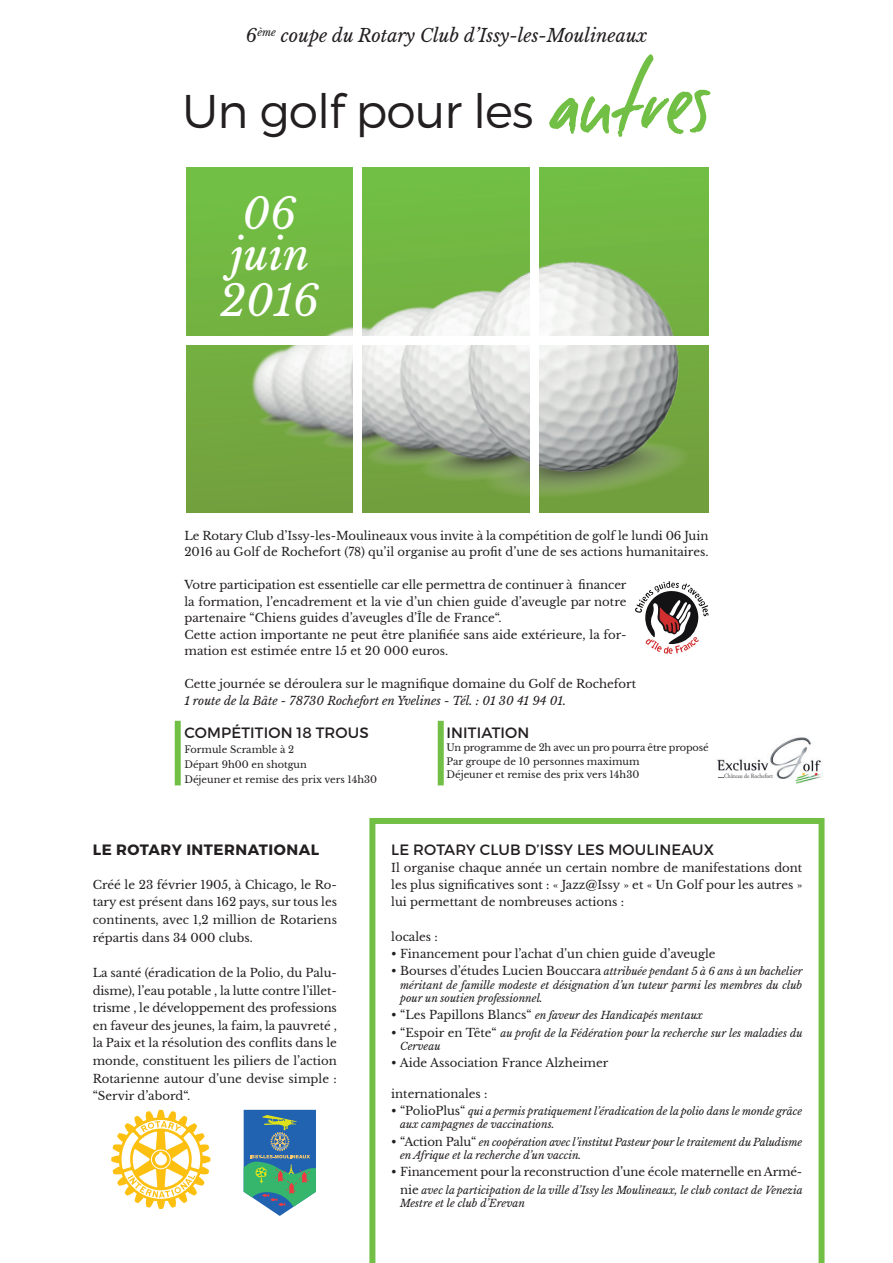
<style>
.page{position:relative;width:893px;height:1263px;background:#fff}
.page>*{position:absolute;margin:0;border:0;box-sizing:border-box;transform-origin:0 0}
.t1{font:300 47.25px "Montserrat";letter-spacing:-.02em;color:#231f20}
.t2{font:italic 42px/40.8px "Libre Baskerville";color:#fff}
.t3{font:italic 18px "Libre Baskerville";color:#231f20}
.t4{font:15px "Montserrat";letter-spacing:.01em;color:#231f20}
.t5{font:700 15px "Montserrat";letter-spacing:.035em;color:#231f20}
.t6{font:11.7px/17.5px "Libre Baskerville";color:#231f20;text-align:justify}
.t7{font:italic 11.7px "Libre Baskerville";color:#231f20}
.t8{font:italic 10.5px/13.4px "Libre Baskerville";color:#231f20}
.t9{font:9.75px/15px "Libre Baskerville";color:#231f20}
.t10{font:600 6.45px "Adobe Garamond";color:#6c6d70;scale:.87 1}
.s1{font-family:"Good Foot";font-weight:400;font-size:93px;color:#71bf44}
.s2{font-style:normal;font-size:11.7px}
</style>
<div class="page">
<div style="left:186px;top:168px;width:522px;height:344px;background:#71bc43"></div>
<img style="left:200px;top:240px;width:509px;height:273px">
<svg style="left:244px;top:1110px;width:72px;height:106px;background:#528f9e"></svg>
<svg style="left:635px;top:581px;width:73px;height:73px"></svg>
<div style="left:175px;top:721px;width:6px;height:64px;background:#71bf44"></div>
<div style="left:438px;top:721px;width:6px;height:64px;background:#71bf44"></div>
<svg style="left:111px;top:1110px;width:99px;height:99px"></svg>
<svg style="left:369px;top:818px;width:455px;height:445px"></svg>
<img style="left:717px;top:737px;width:106px;height:47px">
<div style="left:353px;top:157px;width:8px;height:369px;background:#fff"></div>
<div style="left:530px;top:157px;width:8px;height:369px;background:#fff"></div>
<div style="left:153px;top:336px;width:565px;height:8px;background:#fff"></div>
<svg style="left:549px;top:54px;width:162px;height:83px"></svg>
<h3 class="t3" style="left:246px;top:24px;width:403px">6<sup>ème</sup> coupe du Rotary Club d’Issy-les-Moulineaux</h3>
<h1 class="t1" style="left:182px;top:82px;width:530px">Un golf pour les <span class="s1">autres</span></h1>
<h2 class="t2" style="left:231px;top:193px;width:80px">06 juin</h2>
<h2 class="t2" style="left:220px;top:280px;width:101px">2016</h2>
<p class="t6" style="left:184px;top:527px;width:526px;line-height:16.5px">Le Rotary Club d’Issy-les-Moulineaux vous invite à la compétition de golf le lundi 06 Juin<br>2016 au Golf de Rochefort (78) qu’il organise au profit d’une de ses actions humanitaires.</p>
<p class="t6" style="left:184px;top:577px;width:444px;line-height:16.5px;text-align:left">Votre participation est essentielle car elle permettra de continuer à financer la formation, l’encadrement et la vie d’un chien guide d’aveugle par notre partenaire “Chiens guides d’aveugles d’Île de France“.<br>Cette action importante ne peut être planifiée sans aide extérieure, la for&shy;mation est estimée entre 15 et 20 000 euros.</p>
<p class="t6" style="left:184px;top:675px;width:453px">Cette journée se déroulera sur le magnifique domaine du Golf de Rochefort</p>
<p class="t7" style="left:184px;top:693px;width:383px">1 route de la Bâte - 78730 Rochefort en Yvelines - Tél. : 01 30 41 94 01.</p>
<p class="t4" style="left:185px;top:723px;width:186px">COMPÉTITION 18 TROUS</p>
<p class="t9" style="left:184px;top:741px;width:194px">Formule Scramble à 2<br>Départ 9h00 en shotgun<br>Déjeuner et remise des prix vers 14h30</p>
<p class="t4" style="left:447px;top:723px;width:84px">INITIATION</p>
<p class="t9" style="left:446px;top:741px;width:264px;line-height:13.5px">Un programme de 2h avec un pro pourra être proposé<br>Par groupe de 10 personnes maximum<br>Déjeuner et remise des prix vers 14h30</p>
<p class="t10" style="left:724px;top:772px;width:58px">Château de Rochefort</p>
<p class="t5" style="left:93px;top:840px;width:228px">LE ROTARY INTERNATIONAL</p>
<p class="t6" style="left:93px;top:876px;width:246px">Créé le 23 février 1905, à Chicago, le Ro&shy;tary est présent dans 162 pays, sur tous les continents, avec 1,2 million de Rotariens répartis dans 34 000 clubs.</p>
<p class="t6" style="left:93px;top:964px;width:246px">La santé (éradication de la Polio, du Palu&shy;disme), l’eau potable , la lutte contre l’illet&shy;trisme , le développement des professions en faveur des jeunes, la faim, la pauvreté , la Paix et la résolution des conflits dans le monde, constituent les piliers de l’action Rotarienne autour d’une devise simple : “Servir d’abord“.</p>
<p class="t4" style="left:391px;top:840px;width:324px">LE ROTARY CLUB D’ISSY LES MOULINEAUX</p>
<p class="t6" style="left:391px;top:859px;width:413px">Il organise chaque année un certain nombre de manifestations dont les plus significatives sont : « Jazz@Issy » et « Un Golf pour les autres » lui permettant de nombreuses actions :</p>
<p class="t6" style="left:391px;top:928px;width:48px">locales :</p>
<p class="t6" style="left:391px;top:945px;width:326px">• Financement pour l’achat d’un chien guide d’aveugle</p>
<p class="t8" style="left:400px;top:965px;width:404px;text-align:justify;text-indent:-9px"><span class="s2">• Bourses d’études Lucien Bouccara</span> attribuée pendant 5 à 6 ans à un bachelier méritant de famille modeste et désignation d’un tuteur parmi les membres du club pour un soutien professionnel.</p>
<p class="t8" style="left:391px;top:1009px;width:313px"><span class="s2">• “Les Papillons Blancs“</span> en faveur des Handicapés mentaux</p>
<p class="t8" style="left:400px;top:1026px;width:404px;text-indent:-9px"><span class="s2">• “Espoir en Tête“</span> au profit de la Fédération pour la recherche sur les maladies du<br>Cerveau</p>
<p class="t6" style="left:391px;top:1054px;width:219px">• Aide Association France Alzheimer</p>
<p class="t6" style="left:391px;top:1085px;width:98px">internationales :</p>
<p class="t8" style="left:400px;top:1105px;width:404px;text-indent:-9px"><span class="s2">• “PolioPlus“</span> qui a permis pratiquement l’éradication de la polio dans le monde grâce aux campagnes de vaccinations.</p>
<p class="t8" style="left:400px;top:1135px;width:404px;text-indent:-9px"><span class="s2">• “Action Palu“</span> en coopération avec l’institut Pasteur pour le traitement du Paludisme en Afrique et la recherche d’un vaccin.</p>
<p class="t6" style="left:391px;top:1163px;width:413px">• Financement pour la reconstruction d’une école maternelle en Armé-</p>
<p class="t8" style="left:400px;top:1183px;width:404px"><span class="s2">nie</span> avec la participation de la ville d’Issy les Moulineaux, le club contact de Venezia<br>Mestre et le club d’Erevan</p>
</div>
